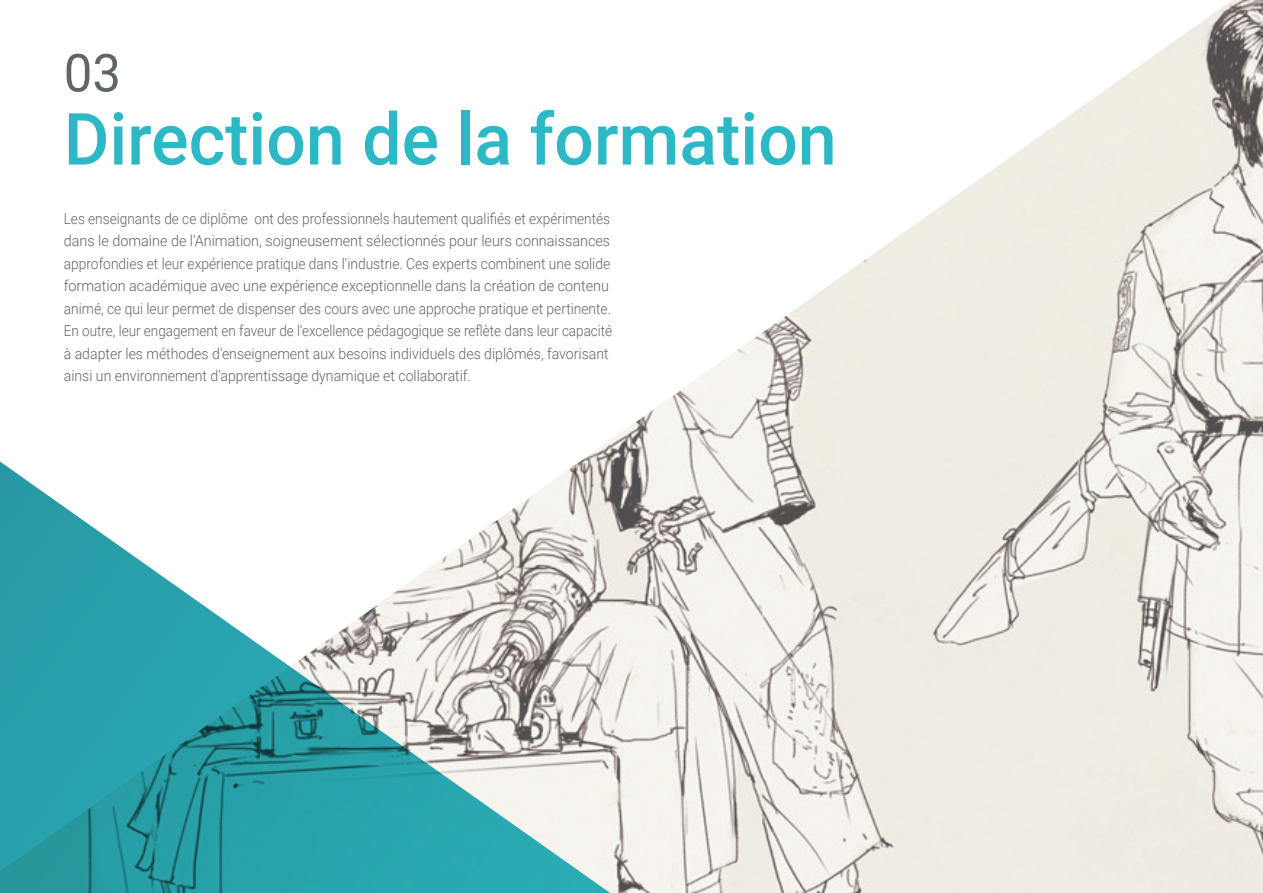
<style>
.page{position:relative;width:1263px;height:893px;background:#fff}
.page>*{position:absolute;margin:0;border:0;box-sizing:border-box;transform-origin:0 0}
.t1{font:500 72px "Roboto";color:#2db8c5}
.t2{font:52.5px "Roboto";color:#61646a}
.t3{font:300 15px/22.5px "Roboto";color:#61646a;scale:.91 1}
</style>
<div class="page">
<img style="left:603px;top:0;width:660px;height:893px">
<svg style="left:0;top:446px;width:640px;height:447px"></svg>
<h2 class="t2" style="left:64px;top:36px;width:59px">03</h2>
<h1 class="t1" style="left:64px;top:89px;width:774px">Direction de la formation</h1>
<p class="t3" style="left:64px;top:207px;width:604px">Les enseignants de ce diplôme ont des professionnels hautement qualifiés et expérimentés dans le domaine de l'Animation, soigneusement sélectionnés pour leurs connaissances approfondies et leur expérience pratique dans l'industrie. Ces experts combinent une solide formation académique avec une expérience exceptionnelle dans la création de contenu animé, ce qui leur permet de dispenser des cours avec une approche pratique et pertinente.<br>En outre, leur engagement en faveur de l'excellence pédagogique se reflète dans leur capacité à adapter les méthodes d'enseignement aux besoins individuels des diplômés, favorisant ainsi un environnement d'apprentissage dynamique et collaboratif.</p>
</div>
